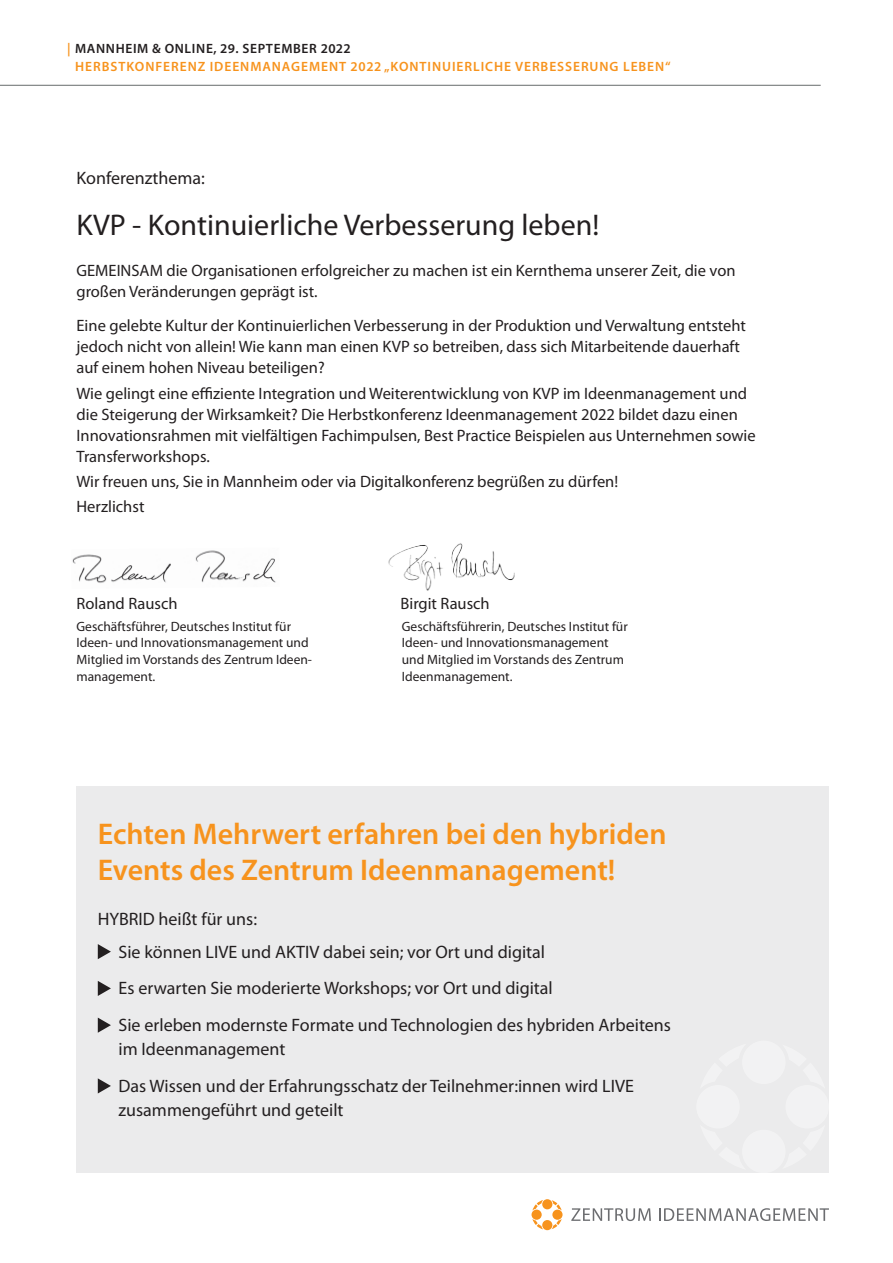
<style>
.page{position:relative;width:893px;height:1263px;background:#fff}
.page>*{position:absolute;margin:0;border:0;box-sizing:border-box;transform-origin:0 0}
.t1{font:600 30px/36px "Myriad Pro";color:#f7931d}
.t2{font:30px "Myriad Pro";color:#231f20}
.t3{font:18px/24px "Myriad Pro";color:#231f20}
.t4{font:16.5px/21px "Myriad Pro";color:#231f20}
.t5{font:13.5px/16.5px "Myriad Pro";color:#231f20}
.t6{font:600 13.5px/18px "Myriad Pro";letter-spacing:.07em;color:#f7931d}
.s1{color:#231f20}
</style>
<div class="page">
<svg style="left:571px;top:1208px;width:80px;height:13px"></svg>
<svg style="left:659px;top:1208px;width:170px;height:13px"></svg>
<svg style="left:552px;top:1200px;width:10px;height:10px"></svg>
<svg style="left:552px;top:1219px;width:10px;height:10px"></svg>
<svg style="left:532px;top:1219px;width:11px;height:10px"></svg>
<svg style="left:532px;top:1200px;width:11px;height:10px"></svg>
<div style="left:542px;top:1199px;width:10px;height:10px;background:#f7931d;border-radius:50%"></div>
<div style="left:542px;top:1220px;width:10px;height:10px;background:#f7931d;border-radius:50%"></div>
<div style="left:531px;top:1209px;width:11px;height:11px;background:#f7931d;border-radius:50%"></div>
<div style="left:552px;top:1209px;width:11px;height:11px;background:#f7931d;border-radius:50%"></div>
<hr style="left:0;top:85px;width:821px;height:1px;background:#676b6c">
<img style="left:72px;top:550px;width:204px;height:33px">
<img style="left:388px;top:543px;width:127px;height:48px">
<div style="left:77px;top:787px;width:752px;height:386px;background:#ebebec"></div>
<div style="left:696px;top:1085px;width:44px;height:43px;background:#f2f2f3;border-radius:50%"></div>
<div style="left:785px;top:1085px;width:44px;height:43px;background:#f2f2f3;border-radius:50%"></div>
<div style="left:742px;top:1040px;width:43px;height:44px;background:#f2f2f3;border-radius:50%"></div>
<div style="left:742px;top:1130px;width:43px;height:43px;background:#f2f2f3;border-radius:50%"></div>
<svg style="left:98px;top:944px;width:13px;height:15px"></svg>
<svg style="left:98px;top:981px;width:13px;height:15px"></svg>
<svg style="left:98px;top:1017px;width:13px;height:16px"></svg>
<svg style="left:98px;top:1078px;width:13px;height:15px"></svg>
<p class="t6" style="left:75px;top:39px;width:597px;text-indent:-8px">| <span class="s1">MANNHEIM &amp; ONLINE, 29. SEPTEMBER 2022<br></span>HERBSTKONFERENZ IDEENMANAGEMENT 2022 „KONTINUIERLICHE VERBESSERUNG LEBEN“</p>
<p class="t3" style="left:77px;top:165px;width:130px">Konferenzthema:</p>
<p class="t2" style="left:77px;top:207px;width:524px">KVP - Kontinuierliche Verbesserung leben!</p>
<p class="t4" style="left:77px;top:260px;width:661px">GEMEINSAM die Organisationen erfolgreicher zu machen ist ein Kernthema unserer Zeit, die von großen Veränderungen geprägt ist.</p>
<p class="t4" style="left:77px;top:315px;width:671px">Eine gelebte Kultur der Kontinuierlichen Verbesserung in der Produktion und Verwaltung entsteht jedoch nicht von allein! Wie kann man einen KVP so betreiben, dass sich Mitarbeitende dauerhaft auf einem hohen Niveau beteiligen?</p>
<p class="t4" style="left:77px;top:382px;width:681px">Wie gelingt eine effiziente Integration und Weiterentwicklung von KVP im Ideenmanagement und die Steigerung der Wirksamkeit? Die Herbstkonferenz Ideenmanagement 2022 bildet dazu einen Innovationsrahmen mit vielfältigen Fachimpulsen, Best Practice Beispielen aus Unternehmen sowie Transferworkshops.</p>
<p class="t4" style="left:77px;top:470px;width:543px">Wir freuen uns, Sie in Mannheim oder via Digitalkonferenz begrüßen zu dürfen!</p>
<p class="t4" style="left:77px;top:496px;width:69px">Herzlichst</p>
<p class="t4" style="left:77px;top:593px;width:103px">Roland Rausch</p>
<p class="t4" style="left:401px;top:593px;width:91px">Birgit Rausch</p>
<p class="t5" style="left:77px;top:618px;width:237px">Geschäftsführer, Deutsches Institut für Ideen- und Innovationsmanagement und Mitglied im Vorstands des Zentrum Ideen&shy;management.</p>
<p class="t5" style="left:402px;top:618px;width:227px">Geschäftsführerin, Deutsches Institut für Ideen- und Innovationsmanagement und Mitglied im Vorstands des Zentrum Ideenmanagement.</p>
<p class="t1" style="left:98px;top:815px;width:570px">Echten Mehrwert erfahren bei den hybriden<br>Events des Zentrum Ideenmanagement!</p>
<p class="t3" style="left:98px;top:907px;width:161px">HYBRID heißt für uns:</p>
<p class="t3" style="left:119px;top:939px;width:428px">Sie können LIVE und AKTIV dabei sein; vor Ort und digital</p>
<p class="t3" style="left:119px;top:976px;width:436px">Es erwarten Sie moderierte Workshops; vor Ort und digital</p>
<p class="t3" style="left:119px;top:1013px;width:554px">Sie erleben modernste Formate und Technologien des hybriden Arbeitens im Ideenmanagement</p>
<p class="t3" style="left:119px;top:1074px;width:517px">Das Wissen und der Erfahrungsschatz der Teilnehmer:innen wird LIVE zusammengeführt und geteilt</p>
</div>
